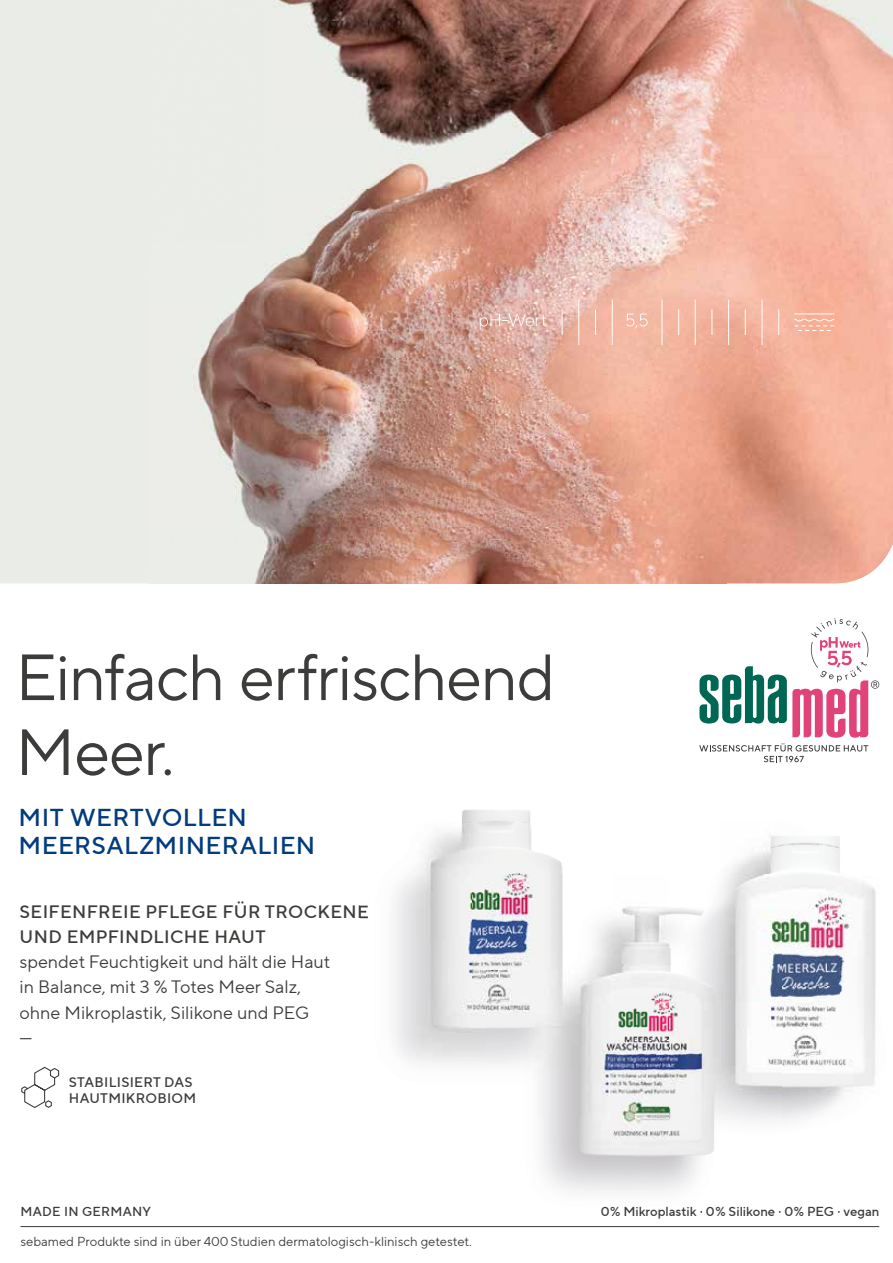
<style>
.page{position:relative;width:893px;height:1263px;background:#fff}
.page>*{position:absolute;margin:0;border:0;box-sizing:border-box;transform-origin:0 0}
.t1{font:65.1px/74.8px "TT Norms Pro";letter-spacing:-.02em;color:#3c3c3b}
.t2{font:500 24.45px/28px "TT Norms Pro";letter-spacing:.015em;color:#023b7e}
.t3{font:17.85px/25px "TT Norms Pro";color:#3c3c3b}
.t4{font:500 17.85px/25px "TT Norms Pro";letter-spacing:.02em;color:#3c3c3b}
.t5{font:500 13.8px/16.6px "TT Norms Pro";letter-spacing:.02em;color:#3c3c3b}
.t6{font:13.05px "TT Norms Pro";color:#3c3c3b}
.t7{font:500 13.05px "TT Norms Pro";color:#3c3c3b}
.t8{font:500 13.05px "TT Norms Pro";letter-spacing:.02em;color:#3c3c3b}
</style>
<div class="page">
<div style="left:0;top:0;width:149px;height:583px;background:#eaece7"></div>
<img style="left:149px;top:0;width:744px;height:583px">
<svg style="left:480px;top:314px;width:66px;height:16px"></svg>
<svg style="left:626px;top:314px;width:22px;height:14px"></svg>
<hr style="left:794px;top:313px;width:40px;height:1px;background:#fff">
<svg style="left:793px;top:318px;width:42px;height:13px"></svg>
<hr style="left:578px;top:300px;width:1px;height:45px;background:#fff">
<hr style="left:612px;top:300px;width:1px;height:45px;background:#fff">
<svg style="left:562px;top:309px;width:1px;height:26px"></svg>
<svg style="left:595px;top:309px;width:1px;height:26px"></svg>
<hr style="left:762px;top:300px;width:1px;height:45px;background:#fff">
<hr style="left:728px;top:300px;width:1px;height:45px;background:#fff">
<hr style="left:695px;top:300px;width:1px;height:45px;background:#fff">
<svg style="left:778px;top:309px;width:1px;height:26px"></svg>
<svg style="left:745px;top:309px;width:1px;height:26px"></svg>
<svg style="left:711px;top:309px;width:1px;height:26px"></svg>
<hr style="left:662px;top:300px;width:1px;height:45px;background:#fff">
<svg style="left:678px;top:309px;width:1px;height:26px"></svg>
<svg style="left:21px;top:1066px;width:39px;height:42px"></svg>
<svg style="left:699px;top:618px;width:180px;height:144px"></svg>
<img style="left:729px;top:835px;width:45px;height:39px">
<img style="left:774px;top:836px;width:66px;height:40px">
<img style="left:781px;top:876px;width:95px;height:244px">
<img style="left:486px;top:874px;width:295px;height:317px">
<img style="left:405px;top:825px;width:124px;height:58px">
<img style="left:529px;top:825px;width:34px;height:49px">
<img style="left:361px;top:883px;width:125px;height:181px">
<img style="left:361px;top:902px;width:8px;height:16px">
<hr style="left:21px;top:1226px;width:858px;height:1px;background:#3c3c3b">
<h1 class="t1" style="left:15px;top:639px;width:542px">Einfach erfrischend<br>Meer.</h1>
<h2 class="t2" style="left:19px;top:804px;width:298px">MIT WERTVOLLEN<br>MEERSALZMINERALIEN</h2>
<p class="t4" style="left:20px;top:899px;width:351px">SEIFENFREIE PFLEGE FÜR TROCKENE<br>UND EMPFINDLICHE HAUT</p>
<p class="t3" style="left:20px;top:949px;width:312px">spendet Feuchtigkeit und hält die Haut in Balance, mit 3 % Totes Meer Salz, ohne Mikroplastik, Silikone und PEG<br>—</p>
<p class="t5" style="left:69px;top:1074px;width:129px">STABILISIERT DAS<br>HAUTMIKROBIOM</p>
<p class="t8" style="left:21px;top:1202px;width:132px">MADE IN GERMANY</p>
<p class="t7" style="left:601px;top:1202px;width:280px">0 % Mikroplastik 0 % Silikone 0 % PEG vegan</p>
<p class="t6" style="left:21px;top:1232px;width:453px">sebamed Produkte sind in über 400 Studien dermatologisch-klinisch getestet.</p>
</div>
